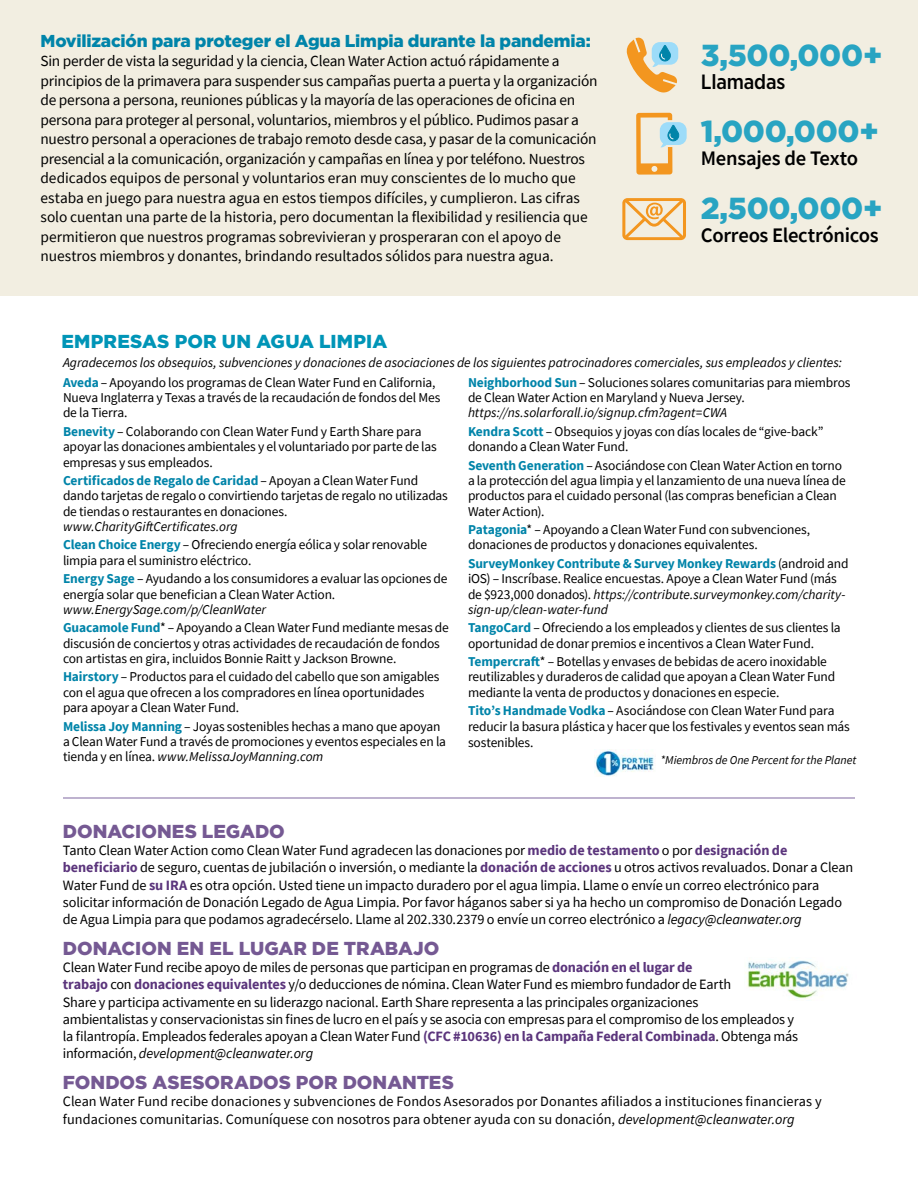
<style>
.page{position:relative;width:918px;height:1188px;background:#fff}
.page>*{position:absolute;margin:0;border:0;box-sizing:border-box;transform-origin:0 0}
.Millions{font:900 30.3px "Gotham";letter-spacing:-.01em;color:#28a4c2}
.Phone_calls_placed{font:600 20.7px "Source Sans Pro";letter-spacing:-.015em;color:#000}
.Phone_calls_placed-2{font:500 20.7px "Gotham Narrow";letter-spacing:-.005em;color:#000}
._21_AR_Support_Subhe{font:900 18.75px "Gotham";color:#755993}
._21_AR_Businesses_Su{font:900 18.75px "Gotham";letter-spacing:.01em;color:#0095b7}
.t1{font:900 17.25px "Gotham";letter-spacing:-.01em;color:#0084a9}
.t2{font:15.3px/19.5px "Source Sans Pro";letter-spacing:-.01em;color:#000}
._2021_AR_Legacy_Text{font:14.25px/17.2px "Source Sans Pro";letter-spacing:-.01em;color:#000}
._2021_AR_Legacy_Text-2{font:13.5px/15.5px "Source Sans Pro";letter-spacing:-.015em;color:#000}
._2021_AR_Legacy_Text-3{font:italic 13.5px "Source Sans Pro";letter-spacing:-.005em;color:#000}
.AR_13_sidebar_text_s{font:italic 12px "Source Sans Pro";color:#000}
.s1{font-weight:700;color:#0084a9}
.s2{font-style:italic}
.s3{font-weight:700;color:#5b357c}
</style>
<div class="page">
<img style="left:745px;top:960px;width:104px;height:39px">
<div style="left:0;top:0;width:918px;height:296px;background:#f2eee1"></div>
<svg style="left:622px;top:198px;width:64px;height:42px"></svg>
<svg style="left:626px;top:37px;width:52px;height:56px"></svg>
<svg style="left:636px;top:113px;width:51px;height:62px"></svg>
<hr style="left:63px;top:797px;width:792px;height:2px;background:#a696bd">
<img style="left:594px;top:749px;width:60px;height:28px">
<p class="t1" style="left:40px;top:29px;width:552px">Movilización para proteger el Agua Limpia durante la pandemia:</p>
<p class="t2" style="left:40px;top:51px;width:558px">Sin perder de vista la seguridad y la ciencia, Clean Water Action actuó rápidamente a principios de la primavera para suspender sus campañas puerta a puerta y la organización de persona a persona, reuniones públicas y la mayoría de las operaciones de oficina en persona para proteger al personal, voluntarios, miembros y el público. Pudimos pasar a nuestro personal a operaciones de trabajo remoto desde casa, y pasar de la comunicación presencial a la comunicación, organización y campañas en línea y por teléfono. Nuestros dedicados equipos de personal y voluntarios eran muy conscientes de lo mucho que estaba en juego para nuestra agua en estos tiempos difíciles, y cumplieron. Las cifras solo cuentan una parte de la historia, pero documentan la flexibilidad y resiliencia que permitieron que nuestros programas sobrevivieran y prosperaran con el apoyo de nuestros miembros y donantes, brindando resultados sólidos para nuestra agua.</p>
<p class="Millions" style="left:701px;top:34px;width:183px">3,500,000+</p>
<p class="Phone_calls_placed-2" style="left:701px;top:68px;width:86px">Llamadas</p>
<p class="Millions" style="left:701px;top:111px;width:179px">1,000,000+</p>
<p class="Phone_calls_placed" style="left:701px;top:145px;width:159px">Mensajes de Texto</p>
<p class="Millions" style="left:701px;top:187px;width:183px">2,500,000+</p>
<p class="Phone_calls_placed" style="left:701px;top:221px;width:179px">Correos Electrónicos</p>
<p class="_21_AR_Businesses_Su" style="left:61px;top:328px;width:328px">EMPRESAS POR UN AGUA LIMPIA</p>
<p class="_2021_AR_Legacy_Text-3" style="left:63px;top:354px;width:781px">Agradecemos los obsequios, subvenciones y donaciones de asociaciones de los siguientes patrocinadores comerciales, sus empleados y clientes:</p>
<p class="_2021_AR_Legacy_Text-2" style="left:63px;top:374px;width:379px"><span class="s1">Aveda</span> – Apoyando los programas de Clean Water Fund en California,<br>Nueva Inglaterra y Texas a través de la recaudación de fondos del Mes de la Tierra.</p>
<p class="_2021_AR_Legacy_Text-2" style="left:63px;top:424px;width:375px"><span class="s1">Benevity</span> – Colaborando con Clean Water Fund y Earth Share para apoyar las donaciones ambientales y el voluntariado por parte de las empresas y sus empleados.</p>
<p class="_2021_AR_Legacy_Text-2" style="left:63px;top:473px;width:386px"><span class="s1">Certificados de Regalo de Caridad</span> – Apoyan a Clean Water Fund dando tarjetas de regalo o convirtiendo tarjetas de regalo no utilizadas de tiendas o restaurantes en donaciones. <span class="s2">www.CharityGiftCertificates.org</span></p>
<p class="_2021_AR_Legacy_Text-2" style="left:63px;top:537px;width:366px"><span class="s1">Clean Choice Energy</span> – Ofreciendo energía eólica y solar renovable limpia para el suministro eléctrico.</p>
<p class="_2021_AR_Legacy_Text-2" style="left:63px;top:571px;width:386px"><span class="s1">Energy Sage</span> – Ayudando a los consumidores a evaluar las opciones de energía solar que benefician a Clean Water Action. <span class="s2">www.EnergySage.com/p/CleanWater</span></p>
<p class="_2021_AR_Legacy_Text-2" style="left:63px;top:620px;width:387px"><span class="s1">Guacamole Fund</span>* – Apoyando a Clean Water Fund mediante mesas de discusión de conciertos y otras actividades de recaudación de fondos con artistas en gira, incluidos Bonnie Raitt y Jackson Browne.</p>
<p class="_2021_AR_Legacy_Text-2" style="left:63px;top:669px;width:378px"><span class="s1">Hairstory</span> – Productos para el cuidado del cabello que son amigables con el agua que ofrecen a los compradores en línea oportunidades para apoyar a Clean Water Fund.</p>
<p class="_2021_AR_Legacy_Text-2" style="left:63px;top:718px;width:385px"><span class="s1">Melissa Joy Manning</span> – Joyas sostenibles hechas a mano que apoyan a Clean Water Fund a través de promociones y eventos especiales en la tienda y en línea. <span class="s2">www.MelissaJoyManning.com</span></p>
<p class="_2021_AR_Legacy_Text-2" style="left:468px;top:374px;width:384px"><span class="s1">Neighborhood Sun</span> – Soluciones solares comunitarias para miembros de Clean Water Action en Maryland y Nueva Jersey. <span class="s2">https://ns.solarforall.io/signup.cfm?agent=CWA</span></p>
<p class="_2021_AR_Legacy_Text-2" style="left:468px;top:424px;width:357px"><span class="s1">Kendra Scott</span> – Obsequios y joyas con días locales de “give-back” donando a Clean Water Fund.</p>
<p class="_2021_AR_Legacy_Text-2" style="left:468px;top:457px;width:379px"><span class="s1">Seventh Generation</span> – Asociándose con Clean Water Action en torno a la protección del agua limpia y el lanzamiento de una nueva línea de productos para el cuidado personal (las compras benefician a Clean Water Action).</p>
<p class="_2021_AR_Legacy_Text-2" style="left:468px;top:522px;width:344px"><span class="s1">Patagonia</span>* – Apoyando a Clean Water Fund con subvenciones, donaciones de productos y donaciones equivalentes.</p>
<p class="_2021_AR_Legacy_Text-2" style="left:468px;top:556px;width:382px"><span class="s1">SurveyMonkey Contribute &amp; Survey Monkey Rewards</span> (android and iOS) – Inscríbase. Realice encuestas. Apoye a Clean Water Fund (más de $923,000 donados). <span class="s2">https://contribute.surveymonkey.com/charity&shy;sign-up/clean-water-fund</span></p>
<p class="_2021_AR_Legacy_Text-2" style="left:468px;top:620px;width:374px"><span class="s1">TangoCard</span> – Ofreciendo a los empleados y clientes de sus clientes la oportunidad de donar premios e incentivos a Clean Water Fund.</p>
<p class="_2021_AR_Legacy_Text-2" style="left:468px;top:654px;width:369px"><span class="s1">Tempercraft</span>* – Botellas y envases de bebidas de acero inoxidable reutilizables y duraderos de calidad que apoyan a Clean Water Fund mediante la venta de productos y donaciones en especie.</p>
<p class="_2021_AR_Legacy_Text-2" style="left:468px;top:703px;width:383px;line-height:15.9px"><span class="s1">Tito’s Handmade Vodka</span> – Asociándose con Clean Water Fund para reducir la basura plástica y hacer que los festivales y eventos sean más sostenibles.</p>
<p class="AR_13_sidebar_text_s" style="left:660px;top:752px;width:198px">*Miembros de One Percent for the Planet</p>
<p class="_21_AR_Support_Subhe" style="left:63px;top:818px;width:224px">DONACIONES LEGADO</p>
<p class="_2021_AR_Legacy_Text" style="left:63px;top:842px;width:792px">Tanto Clean Water Action como Clean Water Fund agradecen las donaciones por <span class="s3">medio de testamento</span> o por <span class="s3">designación de beneficiario</span> de seguro, cuentas de jubilación o inversión, o mediante la <span class="s3">donación de acciones</span> u otros activos revaluados. Donar a Clean Water Fund de <span class="s3">su IRA</span> es otra opción. Usted tiene un impacto duradero por el agua limpia. Llame o envíe un correo electrónico para solicitar información de Donación Legado de Agua Limpia. Por favor háganos saber si ya ha hecho un compromiso de Donación Legado de Agua Limpia para que podamos agradecérselo. Llame al 202.330.2379 o envíe un correo electrónico a <span class="s2">legacy@cleanwater.org</span></p>
<p class="_21_AR_Support_Subhe" style="left:63px;top:935px;width:378px">DONACION EN EL LUGAR DE TRABAJO</p>
<p class="_2021_AR_Legacy_Text" style="left:63px;top:959px;width:737px">Clean Water Fund recibe apoyo de miles de personas que participan en programas de <span class="s3">donación en el lugar de<br>trabajo</span> con <span class="s3">donaciones equivalentes</span> y/o deducciones de nómina. Clean Water Fund es miembro fundador de Earth<br>Share y participa activamente en su liderazgo nacional. Earth Share representa a las principales organizaciones<br>ambientalistas y conservacionistas sin fines de lucro en el país y se asocia con empresas para el compromiso de los empleados y la filantropía. Empleados federales apoyan a Clean Water Fund <span class="s3">(CFC #10636) en la Campaña Federal Combinada</span>. Obtenga más información, <span class="s2">development@cleanwater.org</span></p>
<p class="_21_AR_Support_Subhe" style="left:63px;top:1070px;width:393px">FONDOS ASESORADOS POR DONANTES</p>
<p class="_2021_AR_Legacy_Text" style="left:63px;top:1093px;width:760px">Clean Water Fund recibe donaciones y subvenciones de Fondos Asesorados por Donantes afiliados a instituciones financieras y fundaciones comunitarias. Comuníquese con nosotros para obtener ayuda con su donación, <span class="s2">development@cleanwater.org</span></p>
</div>
